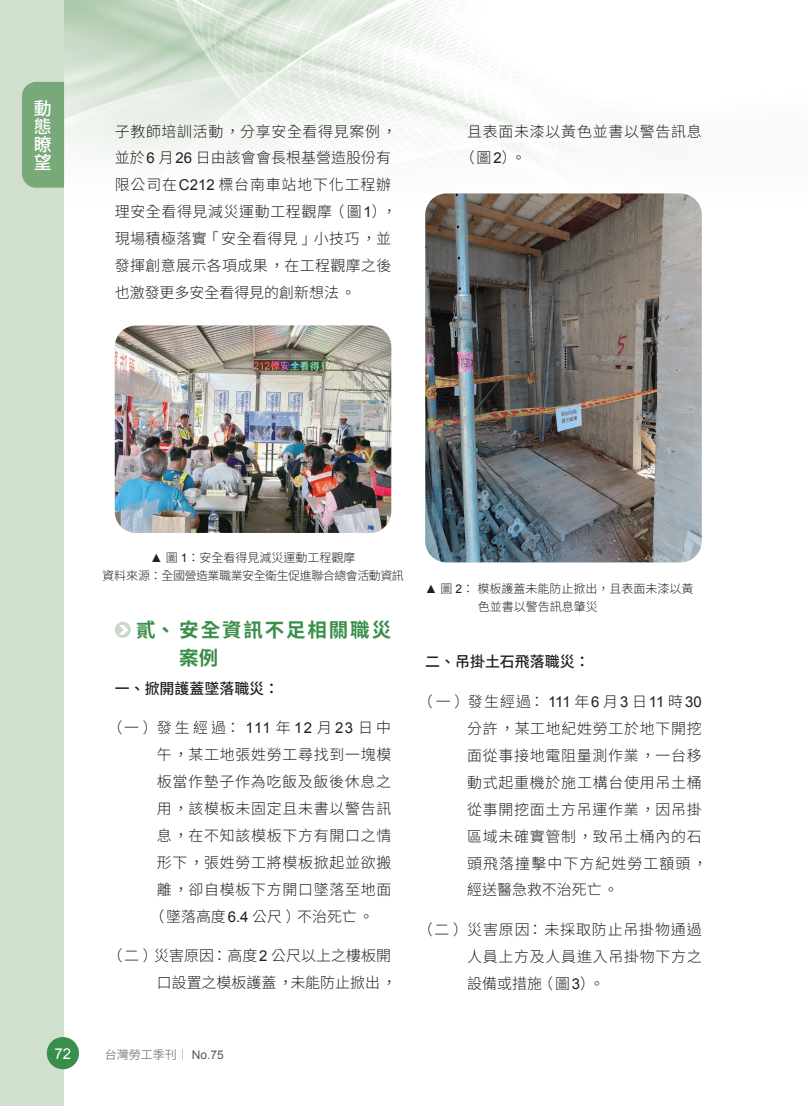
<style>
.page{position:relative;width:808px;height:1106px;background:#fff}
.page>*{position:absolute;margin:0;border:0;box-sizing:border-box;transform-origin:0 0}
.壹{font:700 19.5px/28.3px "Noto Sans CJ Ktc";letter-spacing:.095em;color:#398e49}
.t1{font:500 18px/18px "Noto Sans CJ Ktc";color:#fff;text-align:justify}
.一_有內文的{font:300 15px/26.8px "Noto Sans CJ Ktc";letter-spacing:.045em;color:#231f20}
.N內文{font:300 15px/26.8px "Noto Sans CJ Ktc";letter-spacing:.03em;color:#231f20}
.一_有內文的-2{font:300 15px/26.8px "Noto Sans CJ Ktc";color:#231f20}
.一_粗字{font:500 15px "Noto Sans CJ Ktc";color:#231f20}
.t2{font:15px "Arial";color:#fff}
.N圖說{font:300 12px/18px "Noto Sans CJ Ktc";color:#231f20}
.N圖說-2{font:300 12px "Noto Sans CJ Ktc";letter-spacing:-.04em;color:#231f20}
.t3{font:300 12px "Noto Sans CJ Ktc";color:#57585a}
.s1{font-family:"Arial";font-weight:400}
.s2{font-family:"Adobe Ming Std"}
</style>
<div class="page">
<img style="left:64px;top:0;width:508px;height:187px">
<div style="left:0;top:0;width:64px;height:1106px;background:#d1dfce"></div>
<div style="left:22px;top:82px;width:42px;height:106px;background:#78a979"></div>
<div style="left:47px;top:1037px;width:32px;height:32px;background:#398e49;border-radius:50%"></div>
<img style="left:115px;top:325px;width:276px;height:208px">
<img style="left:425px;top:193px;width:277px;height:369px">
<div style="left:115px;top:622px;width:16px;height:16px;background:#c8d9c6;border-radius:50%"></div>
<svg style="left:119px;top:625px;width:9px;height:9px"></svg>
<p class="t1" style="left:34px;top:99px;width:19px">動態瞭望</p>
<p class="N內文" style="left:115px;top:118px;width:283px">子教師培訓活動，分享安全看得見案例，並於<span class="s1">6</span> 月<span class="s1">26</span> 日由該會會長根基營造股份有限公司在<span class="s1">C212</span> 標台南車站地下化工程辦理安全看得見減災運動工程觀摩（圖<span class="s1">1</span>），現場積極落實「安全看得見」小技巧，並發揮創意展示各項成果，在工程觀摩之後也激發更多安全看得見的創新想法。</p>
<p class="一_有內文的" style="left:460px;top:118px;width:243px;text-indent:7px">且表面未漆以黃色並書以警告訊息（圖<span class="s1">2</span>）。</p>
<p class="N圖說" style="left:151px;top:549px;width:206px"><span class="s1">▲</span> 圖 <span class="s1">1</span>：安全看得見減災運動工程觀摩</p>
<p class="N圖說-2" style="left:102px;top:569px;width:303px">資料來源：全國營造業職業安全衛生促進聯合總會活動資訊</p>
<p class="壹" style="left:179px;top:615px;width:213px;text-indent:-43px">貳、安全資訊不足相關職災案例</p>
<p class="一_粗字" style="left:115px;top:679px;width:166px">一、掀開護蓋墜落職災：</p>
<p class="一_有內文的" style="left:107px;top:714px;width:285px">（一）發生經過： <span class="s1">111</span> 年<span class="s1">12</span> 月<span class="s1">23</span> 日中</p>
<p class="一_有內文的" style="left:157px;top:741px;width:236px">午，某工地張姓勞工尋找到一塊模</p>
<p class="一_有內文的" style="left:157px;top:768px;width:236px">板當作墊子作為吃飯及飯後休息之</p>
<p class="一_有內文的" style="left:157px;top:795px;width:236px">用，該模板未固定且未書以警告訊</p>
<p class="一_有內文的" style="left:157px;top:822px;width:236px">息，在不知該模板下方有開口之情</p>
<p class="一_有內文的" style="left:157px;top:849px;width:236px">形下，張姓勞工將模板掀起並欲搬</p>
<p class="一_有內文的" style="left:157px;top:876px;width:236px">離，卻自模板下方開口墜落至地面</p>
<p class="一_有內文的-2" style="left:149px;top:903px;width:226px">（墜落高度<span class="s1">6.4</span> 公尺）不治死亡。</p>
<p class="一_有內文的-2" style="left:157px;top:942px;width:241px;text-indent:-49px">（二）災害原因：高度<span class="s1">2</span> 公尺以上之樓板開口設置之模板護蓋，未能防止掀出，</p>
<p class="N圖說" style="left:478px;top:580px;width:217px;text-indent:-52px"><span class="s1">▲</span> 圖 <span class="s1">2</span>：模板護蓋未能防止掀出，且表面未漆以黃色並書以警告訊息肇災</p>
<p class="一_粗字" style="left:425px;top:653px;width:166px">二、吊掛土石飛落職災：</p>
<p class="一_有內文的" style="left:467px;top:688px;width:241px;text-indent:-49px">（一）發生經過： <span class="s1">111</span> 年<span class="s1">6</span> 月<span class="s1">3</span> 日<span class="s1">11</span> 時<span class="s1">30</span>分許，某工地紀姓勞工於地下開挖面從事接地電阻量測作業，一台移動式起重機於施工構台使用吊土桶從事開挖面土方吊運作業，因吊掛區域未確實管制，致吊土桶內的石頭飛落撞擊中下方紀姓勞工額頭，經送醫急救不治死亡。</p>
<p class="一_有內文的" style="left:467px;top:916px;width:236px;text-align:justify;text-indent:-49px">（二）災害原因：未採取防止吊掛物通過人員上方及人員進入吊掛物下方之設備或措施（圖<span class="s1">3</span>）。</p>
<p class="t2" style="left:54px;top:1043px;width:18px">72</p>
<p class="t3" style="left:105px;top:1047px;width:121px">台灣勞工季刊<span class="s2">｜</span> <span class="s1">No.75</span></p>
</div>
